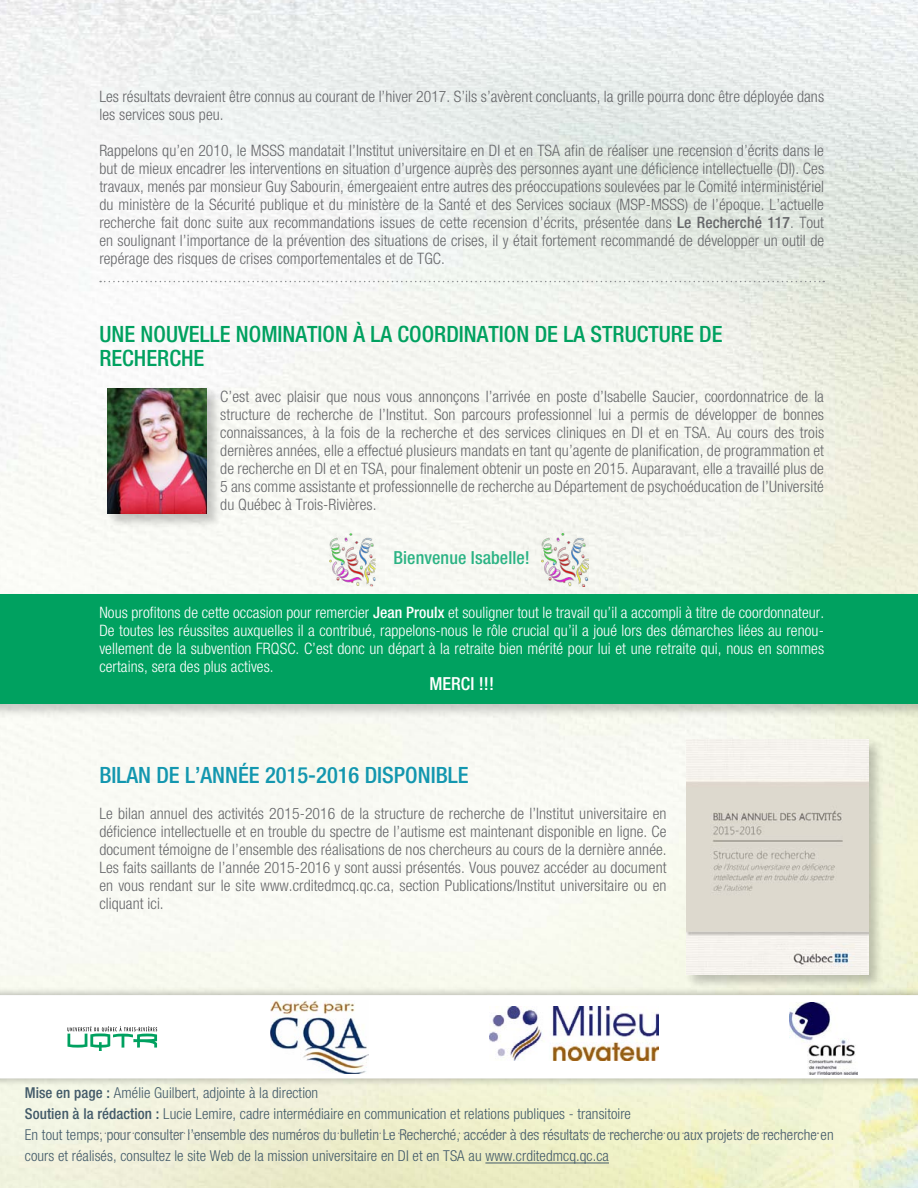
<style>
.page{position:relative;width:918px;height:1188px;background:#fff}
.page>*{position:absolute;margin:0;border:0;box-sizing:border-box;transform-origin:0 0}
.t1{font:500 condensed 22.5px "Helvetica Neue";color:#00a160}
.t2{font:500 condensed 22.5px "Helvetica Neue";color:#1397af}
.t3{font:500 condensed 18px "Helvetica Neue";letter-spacing:.005em;color:#2bb384}
.t4{font:500 condensed 18px "Helvetica Neue";letter-spacing:.005em;color:#fff}
.t5{font:300 condensed 15.75px/18px "Helvetica Neue";letter-spacing:.005em;color:#66676a;text-align:justify}
.t6{font:300 condensed 15.75px/18px "Helvetica Neue";letter-spacing:.005em;color:#fff;text-align:justify}
.t7{font:300 condensed 15px/21px "Helvetica Neue";letter-spacing:.005em;color:#425a69}
.s1{font-weight:500}
</style>
<div class="page">
<img style="left:0;top:0;width:917px;height:1188px">
<hr style="left:485px;top:1163px;width:124px;height:1px;background:#425a69">
<div style="left:0;top:986px;width:918px;height:101px;background:#000;opacity:.35"></div>
<svg style="left:0;top:995px;width:918px;height:83px"></svg>
<svg style="left:67px;top:1026px;width:90px;height:25px"></svg>
<img style="left:270px;top:1000px;width:98px;height:73px">
<img style="left:489px;top:1007px;width:169px;height:54px">
<img style="left:789px;top:1002px;width:68px;height:72px">
<div style="left:0;top:592px;width:918px;height:126px;background:#000;opacity:.2"></div>
<div style="left:0;top:594px;width:918px;height:109px;background:#00a160"></div>
<svg style="left:91px;top:1133px;width:727px;height:1px"></svg>
<svg style="left:100px;top:281px;width:724px;height:1px"></svg>
<div style="left:106px;top:386px;width:116px;height:143px;background:#000;opacity:.22"></div>
<img style="left:108px;top:388px;width:99px;height:126px">
<div style="left:685px;top:737px;width:199px;height:252px;background:#000;opacity:.22"></div>
<img style="left:687px;top:739px;width:181px;height:235px">
<img style="left:541px;top:533px;width:47px;height:53px">
<img style="left:329px;top:533px;width:47px;height:53px">
<p class="t5" style="left:99px;top:88px;width:726px">Les résultats devraient être connus au courant de l’hiver 2017. S’ils s’avèrent concluants, la grille pourra donc être déployée dans les services sous peu.</p>
<p class="t5" style="left:99px;top:142px;width:726px">Rappelons qu’en 2010, le MSSS mandatait l’Institut universitaire en DI et en TSA afin de réaliser une recension d’écrits dans le but de mieux encadrer les interventions en situation d’urgence auprès des personnes ayant une déficience intellectuelle (DI). Ces travaux, menés par monsieur Guy Sabourin, émergeaient entre autres des préoccupations soulevées par le Comité interministériel du ministère de la Sécurité publique et du ministère de la Santé et des Services sociaux (MSP-MSSS) de l’époque. L’actuelle recherche fait donc suite aux recommandations issues de cette recension d’écrits, présentée dans <span class="s1">LE RECHERCHÉ 117</span>. Tout en soulignant l’importance de la prévention des situations de crises, il y était fortement recommandé de développer un outil de repérage des risques de crises comportementales et de TGC.</p>
<h1 class="t1" style="left:99px;top:321px;width:54px">UNE NOUVELLE</h1>
<h1 class="t1" style="left:236px;top:321px;width:12px">NOMINATION</h1>
<h1 class="t1" style="left:353px;top:321px;width:56px">À LA COORDINATION</h1>
<h1 class="t1" style="left:535px;top:321px;width:69px">DELASTRUCTURE</h1>
<h1 class="t1" style="left:699px;top:321px;width:12px">DE</h1>
<h1 class="t1" style="left:99px;top:345px;width:105px">RECHERCHE</h1>
<p class="t5" style="left:220px;top:388px;width:605px">C’est avec plaisir que nous vous annonçons l’arrivée en poste d’Isabelle Saucier, coordonnatrice de la structure de recherche de l’Institut. Son parcours professionnel lui a permis de développer de bonnes connaissances, à la fois de la recherche et des services cliniques en DI et en TSA. Au cours des trois dernières années, elle a effectué plusieurs mandats en tant qu’agente de planification, de programmation et de recherche en DI et en TSA, pour finalement obtenir un poste en 2015. Auparavant, elle a travaillé plus de 5 ans comme assistante et professionnelle de recherche au Département de psychoéducation de l’Université du Québec à Trois-Rivières.</p>
<p class="t3" style="left:393px;top:547px;width:138px">BIENVENUE ISABELLE!</p>
<p class="t6" style="left:99px;top:604px;width:726px">Nous profitons de cette occasion pour remercier <span class="s1">JEAN PROULX</span> et souligner tout le travail qu’il a accompli à titre de coordonnateur.<br>De toutes les réussites auxquelles il a contribué, rappelons-nous le rôle crucial qu’il a joué lors des démarches liées au renou&shy;vellement de la subvention FRQSC. C’est donc un départ à la retraite bien mérité pour lui et une retraite qui, nous en sommes certains, sera des plus actives.</p>
<p class="t4" style="left:429px;top:673px;width:66px">MERCI !!!</p>
<h1 class="t2" style="left:99px;top:762px;width:371px">BILAN DE L’ANNÉE 2015-2016 DISPONIBLE</h1>
<p class="t5" style="left:99px;top:805px;width:569px">Le bilan annuel des activités 2015-2016 de la structure de recherche de l’Institut universitaire en déficience intellectuelle et en trouble du spectre de l’autisme est maintenant disponible en ligne. Ce document témoigne de l’ensemble des réalisations de nos chercheurs au cours de la dernière année.<br>Les faits saillants de l’année 2015-2016 y sont aussi présentés. Vous pouvez accéder au document en vous rendant sur le site www.crditedmcq.qc.ca, section Publications/Institut universitaire ou en cliquant ici.</p>
<p class="t7" style="left:25px;top:1083px;width:810px"><span class="s1">MISE EN PAGE :</span> Amélie Guilbert, adjointe à la direction<br><span class="s1">SOUTIEN À LA RÉDACTION :</span> Lucie Lemire, cadre intermédiaire en communication et relations publiques - transitoire<br>En tout temps, pour consulter l’ensemble des numéros du bulletin Le Recherché, accéder à des résultats de recherche ou aux projets de recherche en cours et réalisés, consultez le site Web de la mission universitaire en DI et en TSA au www.crditedmcq.qc.ca</p>
</div>
